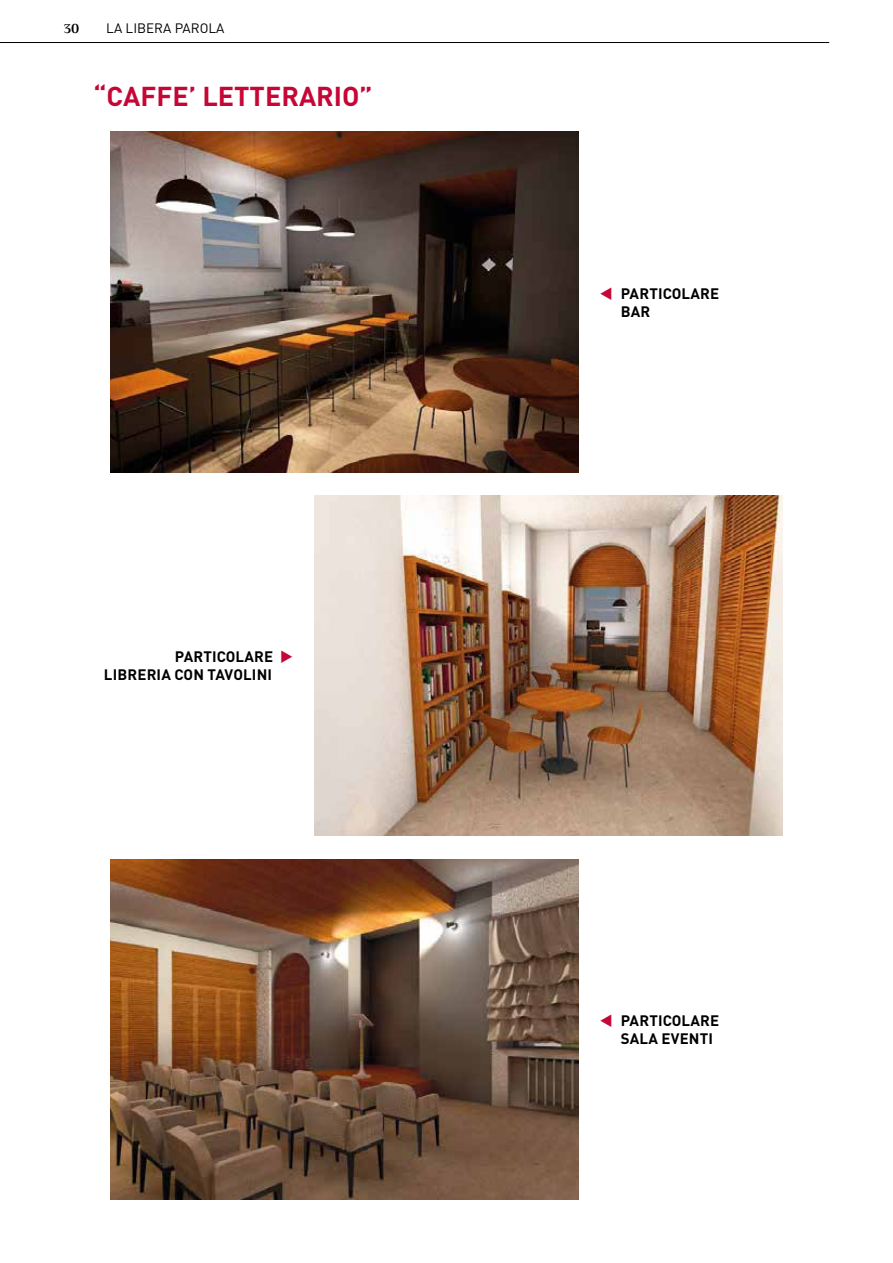
<style>
.page{position:relative;width:893px;height:1263px;background:#fff}
.page>*{position:absolute;margin:0;border:0;box-sizing:border-box;transform-origin:0 0}
.t1{font:700 27px "DINOT";color:#c50637}
.t2{font:700 15px/18px "DINOT";letter-spacing:.01em;color:#000}
.t3{font:13.5px "DINOT";color:#000}
.t4{font:700 13.5px "Philosopher";color:#000}
.s1{color:#c50637}
</style>
<div class="page">
<hr style="left:0;top:42px;width:829px;height:1px;background:#000">
<img style="left:111px;top:132px;width:467px;height:340px">
<img style="left:111px;top:859px;width:467px;height:340px">
<img style="left:315px;top:495px;width:467px;height:341px">
<p class="t4" style="left:64px;top:21px;width:17px">30</p>
<p class="t3" style="left:106px;top:19px;width:120px">LA LIBERA PAROLA</p>
<h1 class="t1" style="left:94px;top:78px;width:281px">“CAFFE’ LETTERARIO”</h1>
<p class="t2" style="left:104px;top:647px;width:191px;text-indent:71px">PARTICOLARE <span class="s1">◆<br></span>LIBRERIA CON TAVOLINI</p>
<p class="t2" style="left:621px;top:284px;width:100px;text-indent:-21px"><span class="s1">▼</span> PARTICOLARE<br>BAR</p>
<p class="t2" style="left:621px;top:1011px;width:100px;text-indent:-21px"><span class="s1">▼</span> PARTICOLARE<br>SALA EVENTI</p>
</div>
